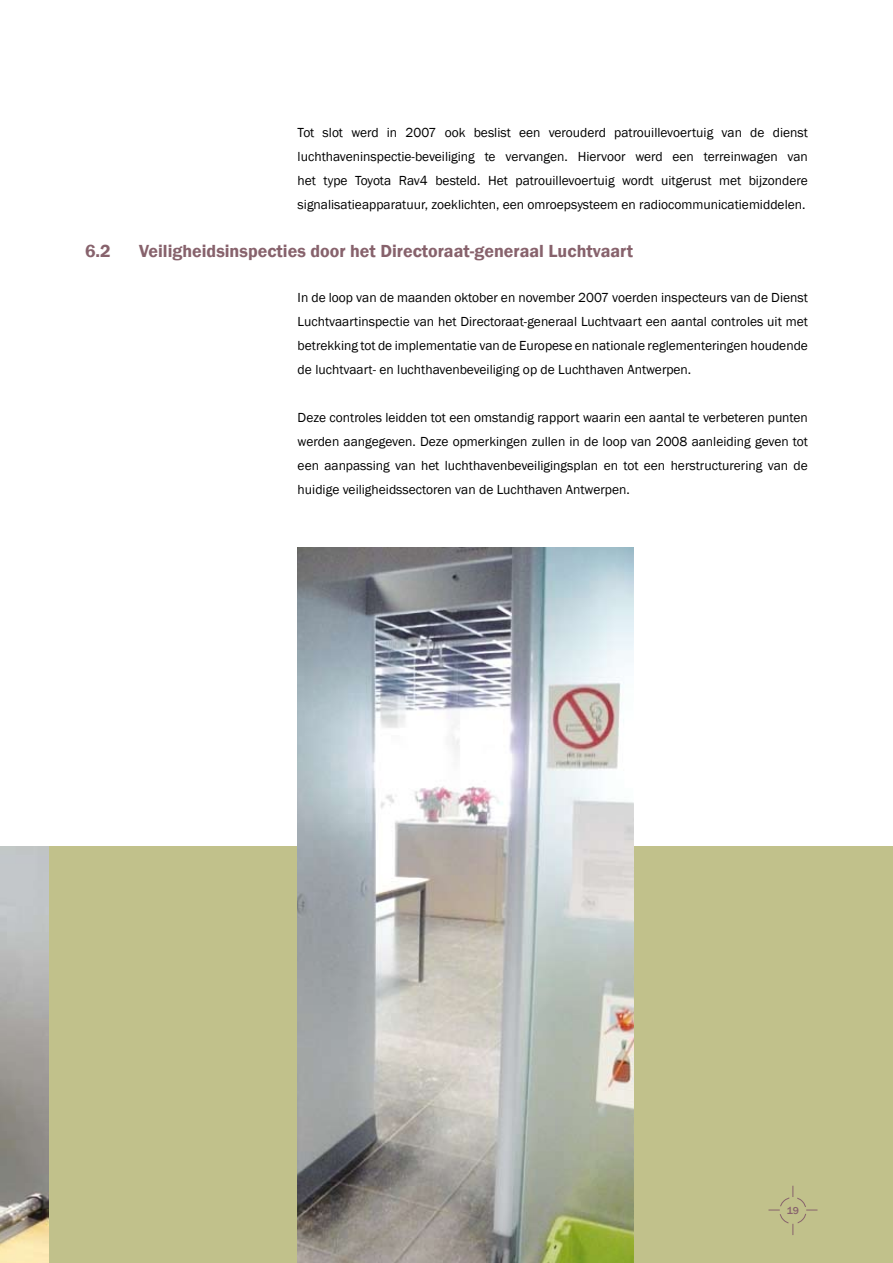
<style>
.page{position:relative;width:893px;height:1263px;background:#fff}
.page>*{position:absolute;margin:0;border:0;box-sizing:border-box;transform-origin:0 0}
.t1{font:600 18px "Franklin Gothic";color:#87626c}
.t2{font:13.5px/24px "Franklin Gothic";color:#000;text-align:justify}
.t3{font:500 10.5px "Franklin Gothic";color:#87626c}
</style>
<div class="page">
<div style="left:0;top:846px;width:893px;height:417px;background:#c1c18b"></div>
<img style="left:0;top:846px;width:48px;height:417px">
<img style="left:298px;top:547px;width:336px;height:716px">
<svg style="left:768px;top:1186px;width:49px;height:49px"></svg>
<p class="t2" style="left:298px;top:121px;width:512px">Tot slot werd in 2007 ook beslist een verouderd patrouillevoertuig van de dienst luchthaveninspectie-beveiliging te vervangen. Hiervoor werd een terreinwagen van het type Toyota Rav4 besteld. Het patrouillevoertuig wordt uitgerust met bijzondere signalisatieapparatuur, zoeklichten, een omroepsysteem en radiocommunicatiemiddelen.</p>
<h1 class="t1" style="left:85px;top:240px;width:27px">6.2</h1>
<h1 class="t1" style="left:139px;top:240px;width:496px">Veiligheidsinspecties door het Directoraat-generaal Luchtvaart</h1>
<p class="t2" style="left:298px;top:286px;width:512px">In de loop van de maanden oktober en november 2007 voerden inspecteurs van de Dienst Luchtvaartinspectie van het Directoraat-generaal Luchtvaart een aantal controles uit met betrekking tot de implementatie van de Europese en nationale reglementeringen houdende de luchtvaart- en luchthavenbeveiliging op de Luchthaven Antwerpen.</p>
<p class="t2" style="left:298px;top:406px;width:512px">Deze controles leidden tot een omstandig rapport waarin een aantal te verbeteren punten werden aangegeven. Deze opmerkingen zullen in de loop van 2008 aanleiding geven tot een aanpassing van het luchthavenbeveiligingsplan en tot een herstructurering van de huidige veiligheidssectoren van de Luchthaven Antwerpen.</p>
<p class="t3" style="left:787px;top:1204px;width:14px">19</p>
</div>
